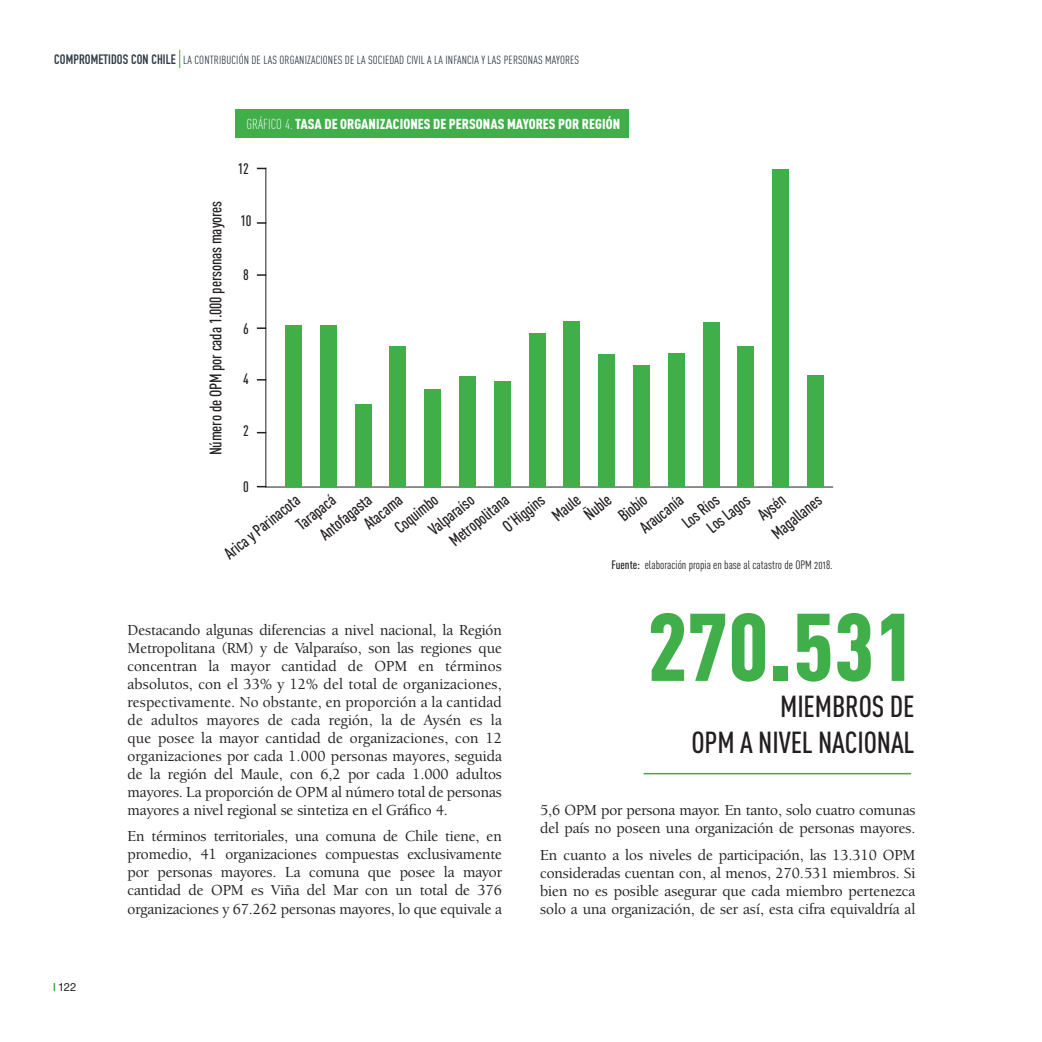
<style>
.page{position:relative;width:1042px;height:1042px;background:#fff}
.page>*{position:absolute;margin:0;border:0;box-sizing:border-box;transform-origin:0 0}
.titulo_tabla_nuevo{font:900 94.35px "DIN Cond";letter-spacing:.005em;color:#40ae49}
.titulo_tabla_nuevo-2{font:500 30px/36px "DIN Cond";letter-spacing:-.005em;color:#231f20;text-align:right}
.Normal2{font:500 16.5px "DIN Cond";letter-spacing:-.01em;color:#231f20}
.texto_general_10_5_e{font:500 15.75px/18px "Berkeley Oldstyle IT Cby BT";letter-spacing:-.005em;color:#231f20;text-align:justify}
.Normal2-2{font:500 15px "DIN Cond";color:#231f20}
.titulo_tabla_nuevo-3{font:900 14.25px "DIN Cond";letter-spacing:.005em;color:#fff}
.Normal2-3{font:12px "DIN Cond Regular Alternate";color:#231f20}
.t1{font:500 12px "Nimbus Sans Novus T";color:#231f20}
.t2{font:11.7px "DIN Cond Regular Alternate";letter-spacing:.01em;color:#313e48}
.s1{font-family:"DIN Condensed";font-weight:700;font-size:13.5px}
.s2{font-weight:300}
.s3{font-family:"DIN Cond";font-weight:500}
</style>
<div class="page">
<svg style="left:179px;top:50px;width:1px;height:18px"></svg>
<svg style="left:257px;top:327px;width:8px;height:2px"></svg>
<svg style="left:257px;top:222px;width:8px;height:2px"></svg>
<svg style="left:257px;top:274px;width:8px;height:2px"></svg>
<hr style="left:265px;top:168px;width:1px;height:319px;background:#231f20">
<hr style="left:265px;top:487px;width:568px;height:1px;background:#231f20">
<div style="left:235px;top:109px;width:393px;height:29px;background:#40ae49"></div>
<div style="left:807px;top:376px;width:16px;height:111px;background:#40ae49"></div>
<div style="left:772px;top:169px;width:16px;height:318px;background:#40ae49"></div>
<div style="left:738px;top:346px;width:16px;height:141px;background:#40ae49"></div>
<div style="left:703px;top:323px;width:16px;height:164px;background:#40ae49"></div>
<div style="left:668px;top:353px;width:16px;height:134px;background:#40ae49"></div>
<div style="left:633px;top:365px;width:16px;height:122px;background:#40ae49"></div>
<div style="left:598px;top:355px;width:17px;height:132px;background:#40ae49"></div>
<div style="left:564px;top:321px;width:16px;height:166px;background:#40ae49"></div>
<div style="left:529px;top:333px;width:16px;height:154px;background:#40ae49"></div>
<div style="left:494px;top:381px;width:16px;height:106px;background:#40ae49"></div>
<div style="left:459px;top:377px;width:17px;height:110px;background:#40ae49"></div>
<div style="left:425px;top:389px;width:16px;height:98px;background:#40ae49"></div>
<div style="left:390px;top:347px;width:16px;height:140px;background:#40ae49"></div>
<div style="left:355px;top:405px;width:16px;height:82px;background:#40ae49"></div>
<div style="left:320px;top:325px;width:16px;height:162px;background:#40ae49"></div>
<div style="left:285px;top:325px;width:17px;height:162px;background:#40ae49"></div>
<hr style="left:643px;top:773px;width:268px;height:1px;background:#40ae49">
<p class="t2" style="left:54px;top:53px;width:526px"><span class="s1">COMPROMETIDOS CON CHILE</span> LA CONTRIBUCIÓN DE LAS ORGANIZACIONES DE LA SOCIEDAD CIVIL A LA INFANCIA Y LAS PERSONAS MAYORES</p>
<p class="titulo_tabla_nuevo-3" style="left:246px;top:115px;width:375px"><span class="s2">GRÁFICO 4.</span> TASA DE ORGANIZACIONES DE PERSONAS MAYORES POR REGIÓN</p>
<p class="Normal2" style="left:206px;top:455px;width:256px;rotate:-90deg">Número de OPM por cada 1.000 personas mayores</p>
<p class="Normal2-2" style="left:238px;top:159px;width:13px">12</p>
<p class="Normal2-2" style="left:240px;top:212px;width:13px">10</p>
<p class="Normal2-2" style="left:243px;top:266px;width:7px">8</p>
<p class="Normal2-2" style="left:243px;top:319px;width:7px">6</p>
<p class="Normal2-2" style="left:243px;top:369px;width:7px">4</p>
<p class="Normal2-2" style="left:243px;top:422px;width:7px">2</p>
<p class="Normal2-2" style="left:243px;top:478px;width:7px">0</p>
<p class="Normal2" style="left:292px;top:519px;width:47px;rotate:-39deg">Tarapacá</p>
<p class="Normal2" style="left:678px;top:517px;width:44px;rotate:-39deg">Los Ríos</p>
<p class="Normal2" style="left:767px;top:527px;width:61px;rotate:-39deg">Magallanes</p>
<p class="Normal2" style="left:499px;top:521px;width:50px;rotate:-39deg">O’Higgins</p>
<p class="Normal2" style="left:548px;top:510px;width:33px;rotate:-39deg">Maule</p>
<p class="Normal2" style="left:580px;top:509px;width:32px;rotate:-39deg">Ñuble</p>
<p class="Normal2" style="left:614px;top:510px;width:33px;rotate:-39deg">Biobío</p>
<p class="Normal2" style="left:702px;top:522px;width:52px;rotate:-39deg">Los Lagos</p>
<p class="Normal2" style="left:754px;top:509px;width:32px;rotate:-39deg">Aysén</p>
<p class="Normal2" style="left:425px;top:524px;width:55px;rotate:-39deg">Valparaíso</p>
<p class="Normal2" style="left:390px;top:522px;width:52px;rotate:-39deg">Coquimbo</p>
<p class="Normal2" style="left:635px;top:522px;width:52px;rotate:-39deg">Araucanía</p>
<p class="Normal2" style="left:445px;top:535px;width:73px;rotate:-39deg">Metropolitana</p>
<p class="Normal2" style="left:315px;top:529px;width:63px;rotate:-39deg">Antofagasta</p>
<p class="Normal2" style="left:220px;top:548px;width:94px;rotate:-39deg">Arica y Parinacota</p>
<p class="Normal2" style="left:359px;top:518px;width:46px;rotate:-39deg">Atacama</p>
<p class="Normal2-3" style="left:611px;top:557px;width:223px"><span class="s3">Fuente:</span> elaboración propia en base al catastro de OPM 2018.</p>
<p class="t1" style="left:58px;top:980px;width:20px">122</p>
<p class="texto_general_10_5_e" style="left:128px;top:621px;width:376px">Destacando algunas diferencias a nivel nacional, la Región Metropolitana (RM) y de Valparaíso, son las regiones que concentran la mayor cantidad de OPM en términos absolutos, con el 33% y 12% del total de organizaciones, respectivamente. No obstante, en proporción a la cantidad de adultos mayores de cada región, la de Aysén es la que posee la mayor cantidad de organizaciones, con 12 organizaciones por cada 1.000 personas mayores, seguida de la región del Maule, con 6,2 por cada 1.000 adultos mayores. La proporción de OPM al número total de personas mayores a nivel regional se sintetiza en el Gráfico 4.</p>
<p class="texto_general_10_5_e" style="left:128px;top:827px;width:376px">En términos territoriales, una comuna de Chile tiene, en promedio, 41 organizaciones compuestas exclusivamente por personas mayores. La comuna que posee la mayor cantidad de OPM es Viña del Mar con un total de 376 organizaciones y 67.262 personas mayores, lo que equivale a</p>
<p class="titulo_tabla_nuevo" style="left:647px;top:588px;width:268px">270.531</p>
<p class="titulo_tabla_nuevo-2" style="left:691px;top:687px;width:224px">MIEMBROS DE<br>OPM A NIVEL NACIONAL</p>
<p class="texto_general_10_5_e" style="left:540px;top:801px;width:377px">5,6 OPM por persona mayor. En tanto, solo cuatro comunas del país no poseen una organización de personas mayores.</p>
<p class="texto_general_10_5_e" style="left:540px;top:845px;width:377px">En cuanto a los niveles de participación, las 13.310 OPM consideradas cuentan con, al menos, 270.531 miembros. Si bien no es posible asegurar que cada miembro pertenezca solo a una organización, de ser así, esta cifra equivaldría al</p>
</div>
